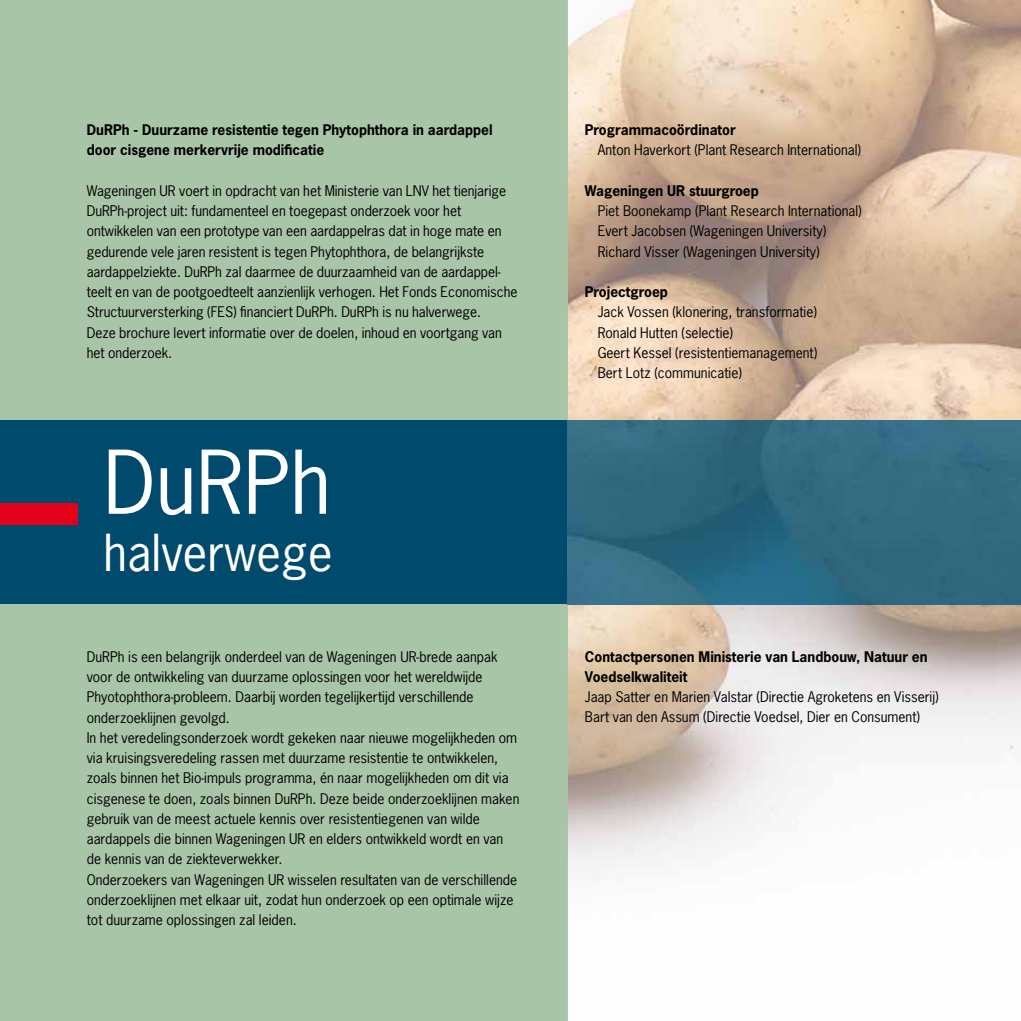
<style>
.page{position:relative;width:1021px;height:1021px;background:#fff}
.page>*{position:absolute;margin:0;border:0;box-sizing:border-box;transform-origin:0 0}
.t1{font:82.5px "News Gothic Std";letter-spacing:.005em;color:#fff}
.t2{font:48px "News Gothic Std";letter-spacing:.005em;color:#fff}
.t3{font:13.8px/20.2px "News Gothic Std";color:#000}
.t4{font:700 13.8px/20.2px "News Gothic Std";color:#000}
</style>
<div class="page">
<div style="left:0;top:0;width:568px;height:1020px;background:#a9c5a8"></div>
<img style="left:568px;top:0;width:402px;height:420px">
<img style="left:568px;top:604px;width:49px;height:266px">
<img style="left:617px;top:604px;width:403px;height:255px">
<div style="left:0;top:420px;width:568px;height:184px;background:#004a6d"></div>
<img style="left:568px;top:420px;width:452px;height:184px">
<div style="left:0;top:503px;width:78px;height:21px;background:#e2001a"></div>
<p class="t4" style="left:87px;top:119px;width:407px">DuRPh - Duurzame resistentie tegen Phytophthora in aardappel door cisgene merkervrije modificatie</p>
<p class="t3" style="left:87px;top:180px;width:432px">Wageningen UR voert in opdracht van het Ministerie van LNV het tienjarige DuRPh-project uit: fundamenteel en toegepast onderzoek voor het ontwikkelen van een prototype van een aardappelras dat in hoge mate en gedurende vele jaren resistent is tegen Phytophthora, de belangrijkste aardappelziekte. DuRPh zal daarmee de duurzaam heid van de aardappel&shy;teelt en van de pootgoedteelt aanzienlijk verhogen. Het Fonds Economische Structuurversterking (FES) financiert DuRPh. DuRPh is nu halverwege.<br>Deze brochure levert informatie over de doelen, inhoud en voortgang van het onderzoek.</p>
<h1 class="t1" style="left:104px;top:429px;width:229px">DuRPh</h1>
<h2 class="t2" style="left:104px;top:522px;width:230px">halverwege</h2>
<p class="t3" style="left:87px;top:646px;width:434px">DuRPh is een belangrijk onderdeel van de Wageningen UR-brede aanpak voor de ontwikkeling van duurzame oplossingen voor het wereldwijde Phyotophthora-probleem. Daarbij worden tegelijkertijd verschillende onderzoeklijnen gevolgd.<br>In het veredelingsonderzoek wordt gekeken naar nieuwe mogelijk heden om via kruisingsveredeling rassen met duurzame resistentie te ontwikkelen, zoals binnen het Bio-impuls programma, én naar mogelijkheden om dit via cisgenese te doen, zoals binnen DuRPh. Deze beide onderzoeklijnen maken gebruik van de meest actuele kennis over resistentiegenen van wilde aardappels die binnen Wageningen UR en elders ontwikkeld wordt en van de kennis van de ziekteverwekker.<br>Onderzoekers van Wageningen UR wisselen resultaten van de verschillende onderzoeklijnen met elkaar uit, zodat hun onderzoek op een optimale wijze tot duurzame oplossingen zal leiden.</p>
<p class="t4" style="left:585px;top:119px;width:152px">Programmacoördinator</p>
<p class="t3" style="left:597px;top:140px;width:265px">Anton Haverkort (Plant Research International)</p>
<p class="t4" style="left:585px;top:180px;width:175px">Wageningen UR stuurgroep</p>
<p class="t3" style="left:597px;top:200px;width:266px">Piet Boonekamp (Plant Research International)<br>Evert Jacobsen (Wageningen University)<br>Richard Visser (Wageningen University)</p>
<p class="t4" style="left:585px;top:281px;width:84px">Projectgroep</p>
<p class="t3" style="left:597px;top:302px;width:221px">Jack Vossen (klonering, transformatie)<br>Ronald Hutten (selectie)<br>Geert Kessel (resistentiemanagement)<br>Bert Lotz (communicatie)</p>
<p class="t4" style="left:585px;top:646px;width:344px">Contactpersonen Ministerie van Landbouw, Natuur en<br>Voedselkwaliteit</p>
<p class="t3" style="left:585px;top:686px;width:355px">Jaap Satter en Marien Valstar (Directie Agroketens en Visserij)<br>Bart van den Assum (Directie Voedsel, Dier en Consument)</p>
</div>
